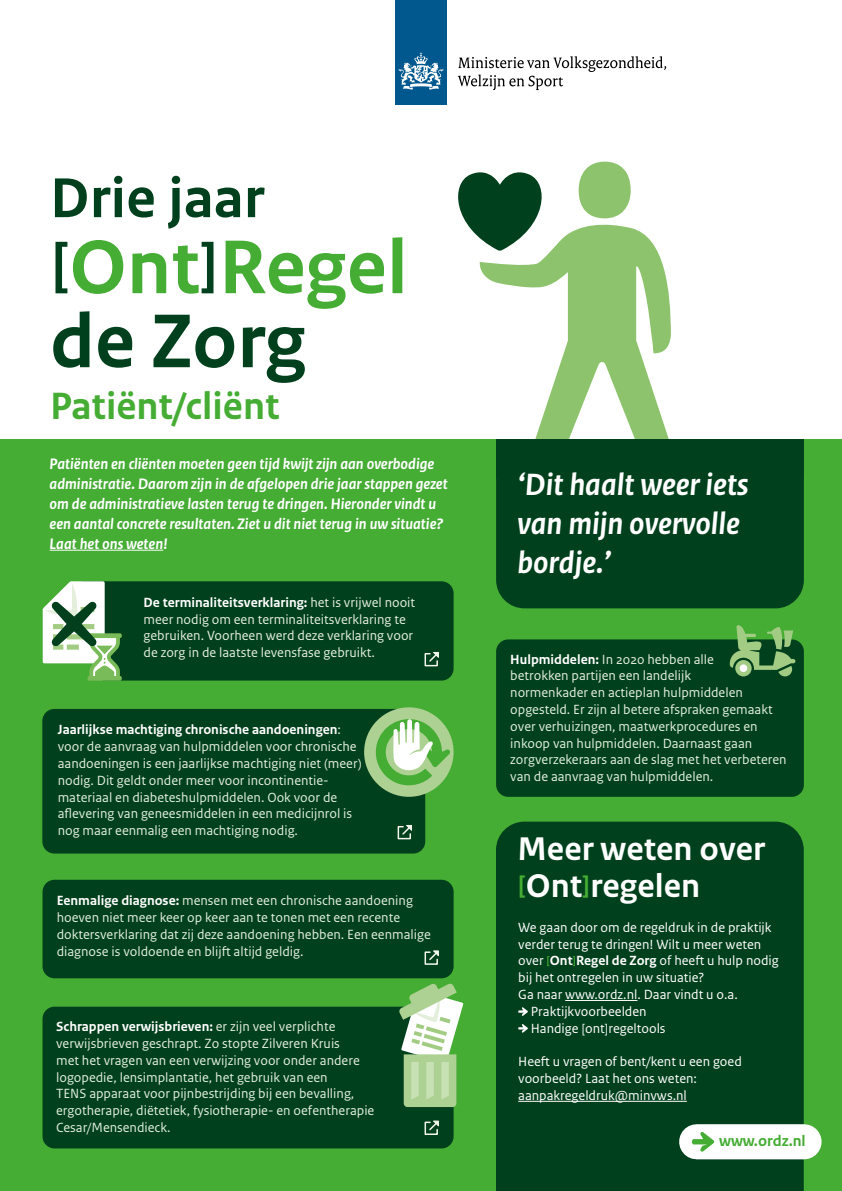
<style>
.page{position:relative;width:842px;height:1191px;background:#fff}
.page>*{position:absolute;margin:0;border:0;box-sizing:border-box;transform-origin:0 0}
.H1_Titel{font:700 80px/74px "Rijksoverheid Sans Text";color:#00401c}
.H1_Titel-2{font:700 59px "Rijksoverheid Sans Text";letter-spacing:.005em;color:#00401c}
.H1_Titel-3{font:700 40px "Rijksoverheid Sans Text";color:#45ac34}
.H3_header_toekomst{font:700 34.5px "Rijksoverheid Sans Text";color:#fff}
.P_Quote{font:italic 700 32.4px/38.8px "Rijksoverheid Sans Text";color:#fff}
.P_inleiding{font:italic 700 16px/20px "Rijksoverheid Sans Text";color:#fff}
.t1{font:700 16px "Rijksoverheid Sans Text";color:#45ac34}
.P_lopende_15__groen{font:14px/16.8px "Rijksoverheid Sans Text";color:#e3efda}
.P_lopende_Wit{font:14px/16.8px "Rijksoverheid Sans Text";color:#fff}
.s1{color:#45ac34}
.s2{font-weight:700;color:#fff}
.s3{font-weight:700;font-size:12px;color:#45ac34}
.s4{font-weight:700}
</style>
<div class="page">
<div style="left:0;top:439px;width:842px;height:752px;background:#45ac34"></div>
<div style="left:579px;top:162px;width:52px;height:56px;background:#8dc36c;border-radius:50%"></div>
<svg style="left:479px;top:224px;width:192px;height:215px"></svg>
<svg style="left:458px;top:172px;width:91px;height:79px"></svg>
<div style="left:496px;top:439px;width:308px;height:40px;background:#00401c"></div>
<div style="left:496px;top:439px;width:308px;height:169px;background:#00401c;border-radius:28px"></div>
<div style="left:496px;top:821px;width:308px;height:370px;background:#00401c"></div>
<div style="left:395px;top:0;width:52px;height:104px;background:#00588e"></div>
<svg style="left:399px;top:52px;width:44px;height:38px"></svg>
<svg style="left:458px;top:56px;width:208px;height:34px"></svg>
<div style="left:697px;top:1124px;width:107px;height:35px;background:#fff"></div>
<svg style="left:692px;top:1131px;width:22px;height:20px"></svg>
<div style="left:42px;top:709px;width:383px;height:144px;background:#00401c;border-radius:12px"></div>
<div style="left:43px;top:879px;width:411px;height:99px;background:#00401c;border-radius:12px"></div>
<div style="left:43px;top:1006px;width:411px;height:142px;background:#00401c;border-radius:12px"></div>
<div style="left:72px;top:581px;width:382px;height:99px;background:#00401c;border-radius:12px"></div>
<svg style="left:43px;top:581px;width:79px;height:100px"></svg>
<div style="left:496px;top:639px;width:308px;height:158px;background:#00401c;border-radius:12px"></div>
<svg style="left:730px;top:625px;width:66px;height:51px"></svg>
<div style="left:364px;top:707px;width:90px;height:90px;background:#acd192;border-radius:50%"></div>
<svg style="left:374px;top:715px;width:76px;height:72px"></svg>
<svg style="left:399px;top:983px;width:64px;height:124px"></svg>
<hr style="left:50px;top:550px;width:113px;height:1px;background:#fff">
<hr style="left:565px;top:1000px;width:72px;height:1px;background:#fff">
<hr style="left:518px;top:1101px;width:169px;height:1px;background:#fff">
<svg style="left:518px;top:1007px;width:10px;height:8px"></svg>
<svg style="left:518px;top:1024px;width:10px;height:8px"></svg>
<div style="left:519px;top:1117px;width:43px;height:43px;background:#00401c"></div>
<svg style="left:424px;top:652px;width:15px;height:15px"></svg>
<svg style="left:424px;top:950px;width:15px;height:15px"></svg>
<svg style="left:424px;top:1120px;width:15px;height:15px"></svg>
<svg style="left:397px;top:824px;width:15px;height:16px"></svg>
<h1 class="H1_Titel-2" style="left:50px;top:165px;width:216px">Drie jaar</h1>
<h1 class="H1_Titel" style="left:50px;top:232px;width:359px">[<span class="s1">Ont</span>]<span class="s1">Regel </span>de Zorg</h1>
<h1 class="H1_Titel-3" style="left:50px;top:383px;width:231px">Patiënt/cliënt</h1>
<p class="P_inleiding" style="left:50px;top:453px;width:400px">Patiënten en cliënten moeten geen tijd kwijt zijn aan overbodige administratie. Daarom zijn in de afgelopen drie jaar stappen gezet om de administratieve lasten terug te dringen. Hieronder vindt u een aantal concrete resultaten. Ziet u dit niet terug in uw situatie?<br>Laat het ons weten!</p>
<p class="P_lopende_15__groen" style="left:144px;top:594px;width:273px"><span class="s2">De terminaliteitsverklaring:</span> het is vrijwel nooit meer nodig om een terminaliteitsverklaring te gebruiken. Voorheen werd deze verklaring voor de zorg in de laatste levensfase gebruikt.</p>
<p class="P_lopende_15__groen" style="left:58px;top:721px;width:305px"><span class="s2">Jaarlijkse machtiging chronische aandoeningen</span>: voor de aanvraag van hulpmiddelen voor chronische aandoeningen is een jaarlijkse machtiging niet (meer) nodig. Dit geldt onder meer voor incontinentie&shy;materiaal en diabeteshulpmiddelen. Ook voor de aflevering van geneesmiddelen in een medicijnrol is nog maar eenmalig een machtiging nodig.</p>
<p class="P_lopende_15__groen" style="left:57px;top:892px;width:376px"><span class="s2">Eenmalige diagnose:</span> mensen met een chronische aandoening hoeven niet meer keer op keer aan te tonen met een recente doktersverklaring dat zij deze aandoening hebben. Een eenmalige diagnose is voldoende en blijft altijd geldig.</p>
<p class="P_lopende_15__groen" style="left:56px;top:1018px;width:320px"><span class="s2">Schrappen verwijsbrieven:</span> er zijn veel verplichte verwijsbrieven geschrapt. Zo stopte Zilveren Kruis<br>met het vragen van een verwijzing voor onder andere logopedie, lensimplantatie, het gebruik van een<br>TENS apparaat voor pijnbestrijding bij een bevalling, ergotherapie, diëtetiek, fysiotherapie- en oefentherapie Cesar/Mensendieck.</p>
<p class="P_Quote" style="left:517px;top:466px;width:232px">‘Dit haalt weer iets van mijn overvolle bordje.’</p>
<p class="P_lopende_15__groen" style="left:510px;top:651px;width:278px"><span class="s2">Hulpmiddelen:</span> In 2020 hebben alle<br>betrokken partijen een landelijk<br>normenkader en actieplan hulpmiddelen opgesteld. Er zijn al betere afspraken gemaakt over verhuizingen, maatwerkprocedures en inkoop van hulpmiddelen. Daarnaast gaan zorgverzekeraars aan de slag met het verbeteren van de aanvraag van hulpmiddelen.</p>
<h3 class="H3_header_toekomst" style="left:517px;top:829px;width:249px">Meer weten over</h3>
<h3 class="H3_header_toekomst" style="left:517px;top:865px;width:184px"><span class="s1">[</span>Ont<span class="s1">]</span>regelen</h3>
<p class="P_lopende_Wit" style="left:518px;top:919px;width:262px">We gaan door om de regeldruk in de praktijk verder terug te dringen! Wilt u meer weten over <span class="s3">[</span><span class="s4">Ont</span><span class="s3">]</span><span class="s4">Regel de Zorg</span> of heeft u hulp nodig bij het ontregelen in uw situatie?</p>
<p class="P_lopende_Wit" style="left:531px;top:986px;width:209px;text-indent:-13px">Ga naar www.ordz.nl. Daar vindt u o.a.<br>Praktijkvoorbeelden<br>Handige [ont]regeltools</p>
<p class="P_lopende_Wit" style="left:518px;top:1053px;width:225px">Heeft u vragen of bent/kent u een goed voorbeeld? Laat het ons weten: aanpakregeldruk@minvws.nl</p>
<p class="t1" style="left:719px;top:1132px;width:88px">www.ordz.nl</p>
</div>
